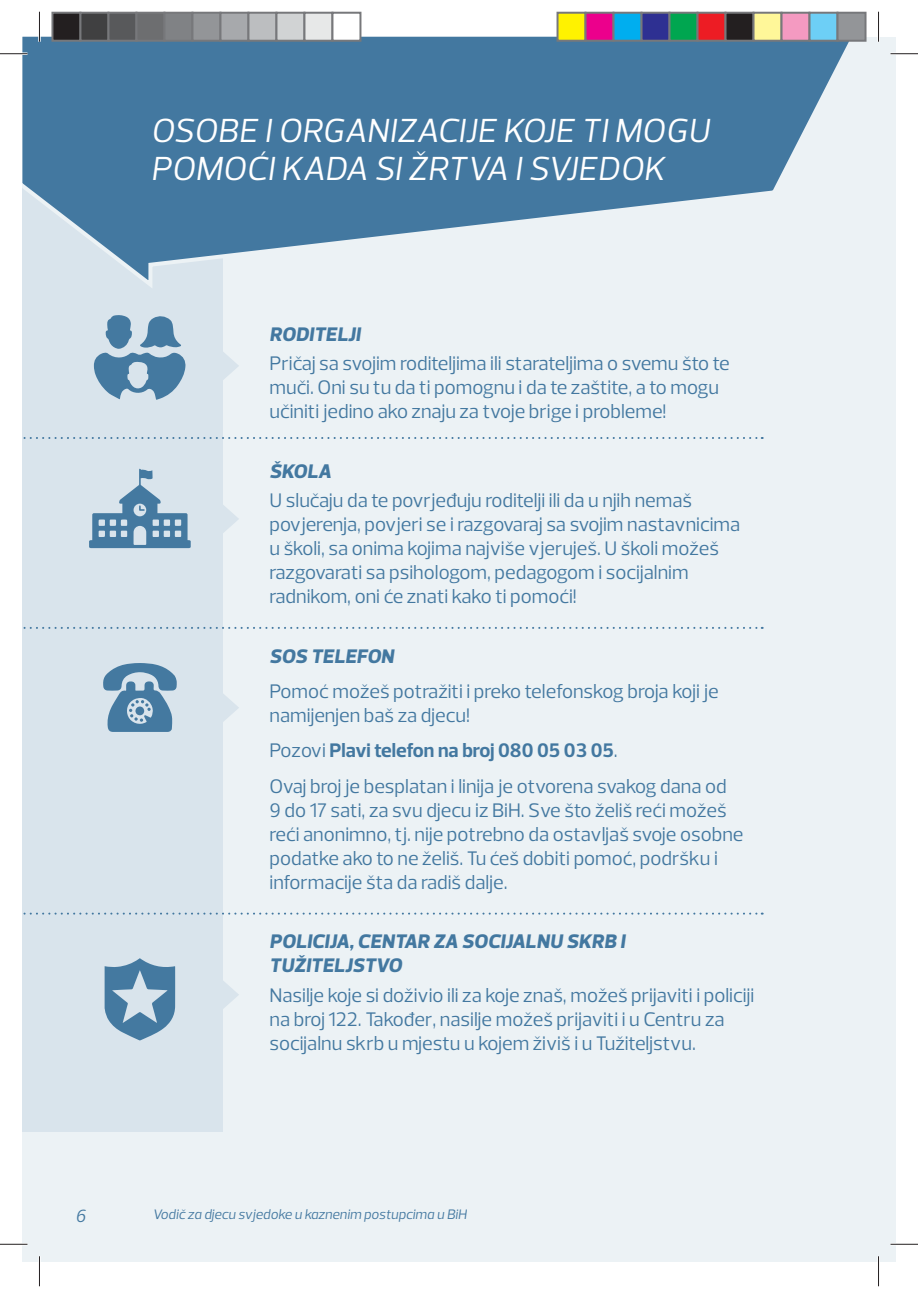
<style>
.page{position:relative;width:918px;height:1298px;background:#fff}
.page>*{position:absolute;margin:0;border:0;box-sizing:border-box;transform-origin:0 0}
.t1{font:italic 34px/38px "Prelo";color:#fff}
.t2{font:20px/24px "Prelo";color:#4378a0}
.t3{font:italic 800 20px/24px "Prelo";letter-spacing:.015em;color:#4378a0}
.t4{font:italic 18px "Prelo";color:#4378a0}
.t5{font:italic 14px "Prelo";color:#4378a0}
.s1{font-weight:700}
</style>
<div class="page">
<div style="left:22px;top:37px;width:874px;height:1224px;background:#ecf2f5"></div>
<div style="left:22px;top:37px;width:201px;height:1094px;background:#d9e4ec"></div>
<svg style="left:223px;top:352px;width:16px;height:28px"></svg>
<svg style="left:223px;top:505px;width:16px;height:28px"></svg>
<svg style="left:223px;top:694px;width:16px;height:28px"></svg>
<svg style="left:223px;top:981px;width:16px;height:28px"></svg>
<svg style="left:22px;top:37px;width:827px;height:251px"></svg>
<svg style="left:94px;top:315px;width:92px;height:85px"></svg>
<svg style="left:89px;top:469px;width:102px;height:79px"></svg>
<svg style="left:103px;top:663px;width:74px;height:69px"></svg>
<svg style="left:105px;top:958px;width:70px;height:82px"></svg>
<svg style="left:23px;top:437px;width:740px;height:2px"></svg>
<svg style="left:23px;top:627px;width:740px;height:2px"></svg>
<svg style="left:23px;top:913px;width:740px;height:2px"></svg>
<hr style="left:0;top:52px;width:27px;height:3px;background:#fff">
<hr style="left:891px;top:52px;width:27px;height:3px;background:#fff">
<hr style="left:0;top:1243px;width:27px;height:3px;background:#fff">
<hr style="left:891px;top:1243px;width:27px;height:3px;background:#fff">
<hr style="left:38px;top:12px;width:3px;height:30px;background:#fff">
<hr style="left:38px;top:1256px;width:3px;height:30px;background:#fff">
<hr style="left:877px;top:12px;width:3px;height:30px;background:#fff">
<hr style="left:877px;top:1256px;width:3px;height:30px;background:#fff">
<svg style="left:0;top:53px;width:27px;height:1px"></svg>
<svg style="left:891px;top:53px;width:27px;height:1px"></svg>
<svg style="left:0;top:1244px;width:27px;height:1px"></svg>
<svg style="left:891px;top:1244px;width:27px;height:1px"></svg>
<hr style="left:39px;top:12px;width:1px;height:30px;background:#231f20">
<hr style="left:39px;top:1256px;width:1px;height:30px;background:#231f20">
<hr style="left:878px;top:12px;width:1px;height:30px;background:#231f20">
<hr style="left:878px;top:1256px;width:1px;height:30px;background:#231f20">
<div style="left:52px;top:13px;width:28px;height:28px;background:#231f20"></div>
<div style="left:51px;top:12px;width:30px;height:30px;border:2px solid #77787b"></div>
<div style="left:80px;top:13px;width:28px;height:28px;background:#404041"></div>
<div style="left:79px;top:12px;width:30px;height:30px;border:2px solid #77787b"></div>
<div style="left:108px;top:13px;width:28px;height:28px;background:#58595b"></div>
<div style="left:107px;top:12px;width:30px;height:30px;border:2px solid #77787b"></div>
<div style="left:136px;top:13px;width:28px;height:28px;background:#6d6e70"></div>
<div style="left:135px;top:12px;width:30px;height:30px;border:2px solid #77787b"></div>
<div style="left:164px;top:13px;width:28px;height:28px;background:#808285"></div>
<div style="left:163px;top:12px;width:30px;height:30px;border:2px solid #77787b"></div>
<div style="left:192px;top:13px;width:28px;height:28px;background:#939598"></div>
<div style="left:191px;top:12px;width:30px;height:30px;border:2px solid #77787b"></div>
<div style="left:220px;top:13px;width:28px;height:28px;background:#a7a9ac"></div>
<div style="left:219px;top:12px;width:30px;height:30px;border:2px solid #77787b"></div>
<div style="left:248px;top:13px;width:28px;height:28px;background:#bcbec0"></div>
<div style="left:247px;top:12px;width:30px;height:30px;border:2px solid #77787b"></div>
<div style="left:276px;top:13px;width:28px;height:28px;background:#d1d3d4"></div>
<div style="left:275px;top:12px;width:30px;height:30px;border:2px solid #77787b"></div>
<div style="left:304px;top:13px;width:28px;height:28px;background:#e7e8e8"></div>
<div style="left:303px;top:12px;width:30px;height:30px;border:2px solid #77787b"></div>
<div style="left:332px;top:13px;width:28px;height:28px;background:#fff"></div>
<div style="left:331px;top:12px;width:30px;height:30px;border:2px solid #77787b"></div>
<div style="left:558px;top:13px;width:28px;height:28px;background:#fff200"></div>
<div style="left:557px;top:12px;width:30px;height:30px;border:2px solid #77787b"></div>
<div style="left:586px;top:13px;width:28px;height:28px;background:#ec008c"></div>
<div style="left:585px;top:12px;width:30px;height:30px;border:2px solid #77787b"></div>
<div style="left:614px;top:13px;width:28px;height:28px;background:#00aeef"></div>
<div style="left:613px;top:12px;width:30px;height:30px;border:2px solid #77787b"></div>
<div style="left:642px;top:13px;width:28px;height:28px;background:#2e3092"></div>
<div style="left:641px;top:12px;width:30px;height:30px;border:2px solid #77787b"></div>
<div style="left:670px;top:13px;width:28px;height:28px;background:#00a650"></div>
<div style="left:669px;top:12px;width:30px;height:30px;border:2px solid #77787b"></div>
<div style="left:698px;top:13px;width:28px;height:28px;background:#ed1c24"></div>
<div style="left:697px;top:12px;width:30px;height:30px;border:2px solid #77787b"></div>
<div style="left:726px;top:13px;width:28px;height:28px;background:#231f20"></div>
<div style="left:725px;top:12px;width:30px;height:30px;border:2px solid #77787b"></div>
<div style="left:754px;top:13px;width:28px;height:28px;background:#fff799"></div>
<div style="left:753px;top:12px;width:30px;height:30px;border:2px solid #77787b"></div>
<div style="left:782px;top:13px;width:28px;height:28px;background:#f49ac1"></div>
<div style="left:781px;top:12px;width:30px;height:30px;border:2px solid #77787b"></div>
<div style="left:810px;top:13px;width:28px;height:28px;background:#6dcff6"></div>
<div style="left:809px;top:12px;width:30px;height:30px;border:2px solid #77787b"></div>
<div style="left:838px;top:13px;width:28px;height:28px;background:#939598"></div>
<div style="left:837px;top:12px;width:30px;height:30px;border:2px solid #77787b"></div>
<h1 class="t1" style="left:151px;top:111px;width:560px">OSOBE I ORGANIZACIJE KOJE TI MOGU<br>POMOĆI KADA SI ŽRTVA I SVJEDOK</h1>
<p class="t3" style="left:270px;top:323px;width:93px">RODITELJI</p>
<p class="t2" style="left:269px;top:353px;width:462px">Pričaj sa svojim roditeljima ili starateljima o svemu što te muči. Oni su tu da ti pomognu i da te zaštite, a to mogu učiniti jedino ako znaju za tvoje brige i probleme!</p>
<p class="t3" style="left:270px;top:460px;width:63px">ŠKOLA</p>
<p class="t2" style="left:269px;top:490px;width:472px">U slučaju da te povrjeđuju roditelji ili da u njih nemaš povjerenja, povjeri se i razgovaraj sa svojim nastavnicima u školi, sa onima kojima najviše vjeruješ. U školi možeš razgovarati sa psihologom, pedagogom i socijalnim radnikom, oni će znati kako ti pomoći!</p>
<p class="t3" style="left:270px;top:645px;width:126px">SOS TELEFON</p>
<p class="t2" style="left:269px;top:681px;width:451px">Pomoć možeš potražiti i preko telefonskog broja koji je namijenjen baš za djecu!</p>
<p class="t2" style="left:269px;top:734px;width:459px;line-height:35.4px">Pozovi <span class="s1">Plavi telefon na broj 080 05 03 05</span>.<br>Ovaj broj je besplatan i linija je otvorena svakog dana od</p>
<p class="t2" style="left:269px;top:799px;width:476px">9 do 17 sati, za svu djecu iz BiH. Sve što želiš reći možeš reći anonimno, tj. nije potrebno da ostavljaš svoje osobne podatke ako to ne želiš. Tu ćeš dobiti pomoć, podršku i informacije šta da radiš dalje.</p>
<p class="t3" style="left:270px;top:931px;width:357px">POLICIJA, CENTAR ZA SOCIJALNU SKRB I<br>TUŽITELJSTVO</p>
<p class="t2" style="left:269px;top:984px;width:486px">Nasilje koje si doživio ili za koje znaš, možeš prijaviti i policiji na broj 122. Također, nasilje možeš prijaviti i u Centru za socijalnu skrb u mjestu u kojem živiš i u Tužiteljstvu.</p>
<p class="t4" style="left:75px;top:1206px;width:12px">6</p>
<p class="t5" style="left:153px;top:1206px;width:316px">Vodič za djecu svjedoke u kaznenim postupcima u BiH</p>
</div>
